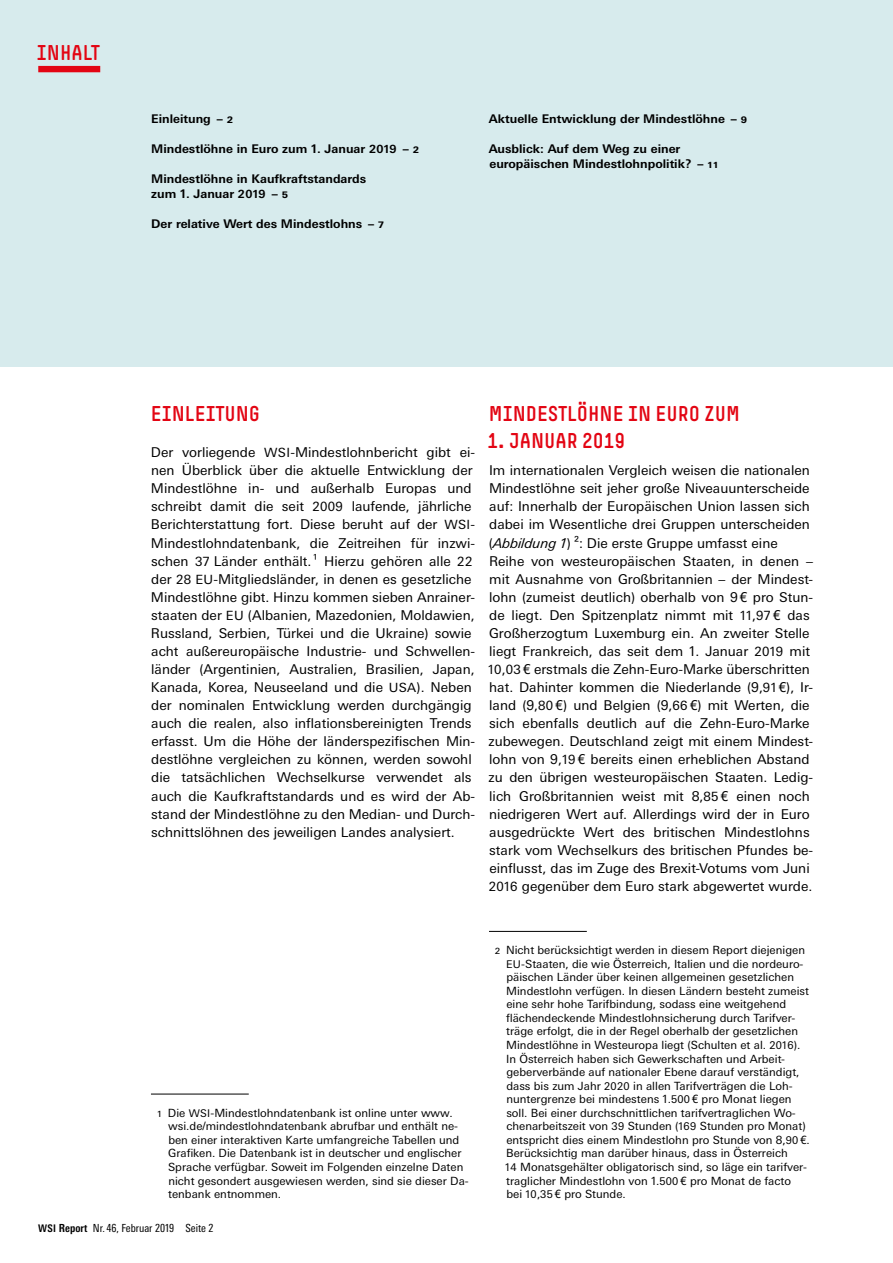
<style>
.page{position:relative;width:893px;height:1263px;background:#fff}
.page>*{position:absolute;margin:0;border:0;box-sizing:border-box;transform-origin:0 0}
.Ü1nn_Hauptüberschrif{font:21px "Simple HBS";color:#e30513}
.Grundtext_o_E{font:13.5px/18px "Univers Next Pro";color:#000}
.IHV_Haupt-Eintrag{font:700 12px/15px "Univers Next Pro";color:#000}
.Fußnote{font:11.25px/13.5px "Univers Next Pro";color:#000}
.Fußzeile{font:condensed 11.1px "Univers Next Pro";color:#000}
.s1{font-size:11.25px}
.s2{font-size:12.75px}
.s3{font-style:italic}
.s4{font-size:10.65px}
.s5{font-weight:700;font-size:10.5px}
.s6{font-weight:700}
</style>
<div class="page">
<div style="left:0;top:0;width:893px;height:367px;background:#d7ebed"></div>
<hr style="left:151px;top:1094px;width:98px;height:1px;background:#000">
<hr style="left:489px;top:931px;width:98px;height:1px;background:#000">
<div style="left:38px;top:66px;width:62px;height:6px;background:#e30513"></div>
<h1 class="Ü1nn_Hauptüberschrif" style="left:37px;top:40px;width:64px">INHALT</h1>
<p class="IHV_Haupt-Eintrag" style="left:151px;top:112px;width:83px">Einleitung – 2</p>
<p class="IHV_Haupt-Eintrag" style="left:151px;top:142px;width:270px">Mindestlöhne in Euro zum 1. Januar <span class="s1">2019</span> – 2</p>
<p class="IHV_Haupt-Eintrag" style="left:151px;top:172px;width:216px">Mindestlöhne in Kaufkraftstandards zum 1. Januar <span class="s1">2019</span> – 5</p>
<p class="IHV_Haupt-Eintrag" style="left:151px;top:216px;width:234px">Der relative Wert des Mindestlohns – 7</p>
<p class="IHV_Haupt-Eintrag" style="left:489px;top:112px;width:260px">Aktuelle Entwicklung der Mindestlöhne – 9</p>
<p class="IHV_Haupt-Eintrag" style="left:489px;top:142px;width:231px">Ausblick: Auf dem Weg zu einer europäischen Mindestlohnpolitik? – <span class="s1">11</span></p>
<p class="Ü1nn_Hauptüberschrif" style="left:151px;top:402px;width:111px">EINLEITUNG</p>
<p class="Grundtext_o_E" style="left:151px;top:443px;width:326px">Der vorliegende <span class="s2">WSI</span>-Mindestlohnbericht gibt ei&shy;nen Überblick über die aktuelle Entwicklung der Mindestlöhne in- und außerhalb Europas und schreibt damit die seit <span class="s2">2009</span> laufende, jährliche Berichterstattung fort. Diese beruht auf der <span class="s2">WSI</span>-Mindestlohndatenbank, die Zeitreihen für inzwi&shy;schen <span class="s2">37</span> Länder enthält. 1 Hierzu gehören alle <span class="s2">22 </span>der <span class="s2">28 EU</span>-Mitgliedsländer, in denen es gesetzliche Mindestlöhne gibt. Hinzu kommen sieben Anrainer&shy;staaten der <span class="s2">EU</span> (Albanien, Mazedonien, Moldawien, Russland, Serbien, Türkei und die Ukraine) sowie acht außereuropäische Industrie- und Schwellen&shy;länder (Argentinien, Australien, Brasilien, Japan, Kanada, Korea, Neuseeland und die <span class="s2">USA</span>). Neben der nominalen Entwicklung werden durchgängig auch die realen, also inflationsbereinigten Trends erfasst. Um die Höhe der länderspezifischen Min&shy;destlöhne vergleichen zu können, werden sowohl die tatsächlichen Wechselkurse verwendet als auch die Kaufkraftstandards und es wird der Ab&shy;stand der Mindestlöhne zu den Median- und Durch&shy;schnittslöhnen des jeweiligen Landes analysiert.</p>
<p class="Ü1nn_Hauptüberschrif" style="left:489px;top:402px;width:252px">MINDESTLÖHNE IN EURO ZUM</p>
<p class="Ü1nn_Hauptüberschrif" style="left:488px;top:429px;width:139px">1. JANUAR 2019</p>
<p class="Grundtext_o_E" style="left:489px;top:461px;width:322px;text-align:justify">Im internationalen Vergleich weisen die nationalen Mindestlöhne seit jeher große Niveauunterscheide auf: Innerhalb der Europäischen Union lassen sich dabei im Wesentliche drei Gruppen unterscheiden (<span class="s3">Abbildung 1</span>) 2: Die erste Gruppe umfasst eine</p>
<p class="Grundtext_o_E" style="left:488px;top:552px;width:327px">Reihe von westeuropäischen Staaten, in denen – mit Ausnahme von Großbritannien – der Mindest&shy;lohn (zumeist deutlich) oberhalb von 9€ pro Stun&shy;de liegt. Den Spitzenplatz nimmt mit <span class="s2">11</span>,<span class="s2">97</span> € das Großherzogtum Luxemburg ein. An zweiter Stelle liegt Frankreich, das seit dem 1. Januar <span class="s2">2019</span> mit <span class="s2">10</span>,<span class="s2">03</span> € erstmals die Zehn-Euro-Marke überschritten hat. Dahinter kommen die Niederlande (9,<span class="s2">91</span> €), Ir&shy;land (9,<span class="s2">80</span> €) und Belgien (9,<span class="s2">66</span> €) mit Werten, die sich ebenfalls deutlich auf die Zehn-Euro-Marke zubewegen. Deutschland zeigt mit einem Mindest&shy;lohn von 9,<span class="s2">19</span> € bereits einen erheblichen Abstand zu den übrigen westeuropäischen Staaten. Ledig&shy;lich Großbritannien weist mit 8,<span class="s2">85</span> € einen noch niedrigeren Wert auf. Allerdings wird der in Euro ausgedrückte Wert des britischen Mindestlohns stark vom Wechselkurs des britischen Pfundes be&shy;einflusst, das im Zuge des Brexit-Votums vom Juni <span class="s2">2016</span> gegenüber dem Euro stark abgewertet wurde.</p>
<p class="Fußnote" style="left:168px;top:1106px;width:302px;text-indent:-11px">1 Die <span class="s4">WSI</span>-Mindestlohndatenbank ist online unter www. wsi.de/mindestlohndatenbank abrufbar und enthält ne&shy;ben einer interaktiven Karte umfangreiche Tabellen und Grafiken. Die Datenbank ist in deutscher und englischer Sprache verfügbar. Soweit im Folgenden einzelne Daten nicht gesondert ausgewiesen werden, sind sie dieser Da&shy;tenbank entnommen.</p>
<p class="Fußzeile" style="left:38px;top:1221px;width:177px"><span class="s5">WSI</span> <span class="s6">Report</span> Nr. 46, Februar 2019 Seite 2</p>
<p class="Fußnote" style="left:505px;top:943px;width:306px;text-indent:-10px">2 Nicht berücksichtigt werden in diesem Report diejenigen <span class="s4">EU</span>-Staaten, die wie Österreich, Italien und die nordeuro&shy;päischen Länder über keinen allgemeinen gesetzlichen Mindestlohn verfügen. In diesen Ländern besteht zumeist eine sehr hohe Tarifbindung, sodass eine weitgehend flächendeckende Mindestlohnsicherung durch Tarifver&shy;träge erfolgt, die in der Regel oberhalb der gesetzlichen Mindestlöhne in Westeuropa liegt (Schulten et al. <span class="s4">2016</span>).<br>In Österreich haben sich Gewerkschaften und Arbeit&shy;geberverbände auf nationaler Ebene darauf verständigt, dass bis zum Jahr <span class="s4">2020</span> in allen Tarifverträgen die Loh&shy;nuntergrenze bei mindestens 1.<span class="s4">500</span> € pro Monat liegen soll. Bei einer durchschnittlichen tarifvertraglichen Wo&shy;chenarbeitszeit von <span class="s4">39</span> Stunden (<span class="s4">169</span> Stunden pro Monat) entspricht dies einem Mindestlohn pro Stunde von 8,<span class="s4">90</span> €.<br>Berücksichtig man darüber hinaus, dass in Österreich<br><span class="s4">14</span> Monatsgehälter obligatorisch sind, so läge ein tarifver&shy;traglicher Mindestlohn von 1.<span class="s4">500</span> € pro Monat de facto<br>bei <span class="s4">10</span>,<span class="s4">35</span> € pro Stunde.</p>
</div>
